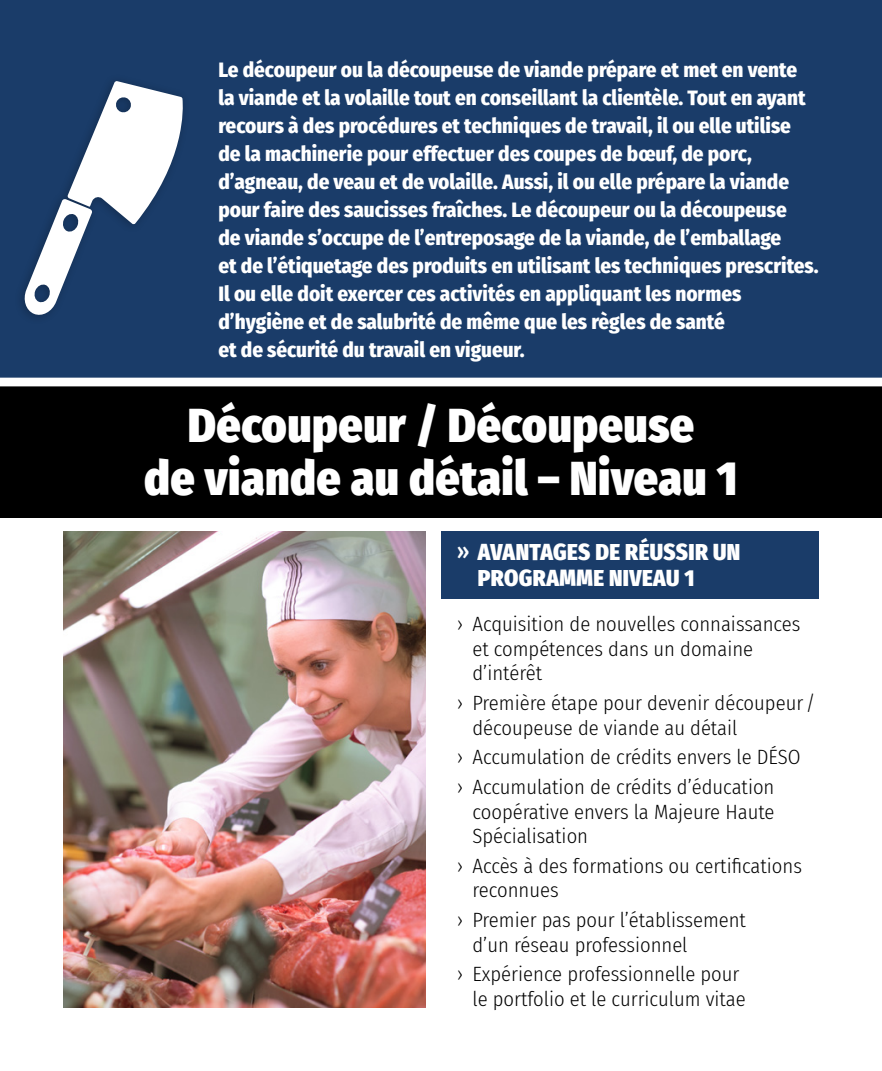
<style>
.page{position:relative;width:882px;height:1071px;background:#fff}
.page>*{position:absolute;margin:0;border:0;box-sizing:border-box;transform-origin:0 0}
.Moyen_titre{font:900 47.25px/52.5px "Fira Sans Condensed";letter-spacing:.01em;color:#fff;text-align:center}
.Sous_titre_maj_copy{font:900 22.75px/26.2px "Fira Sans Condensed";letter-spacing:.02em;color:#fff}
.Intro_A{font:800 21px/28px "Fira Sans Condensed";color:#fff}
.t1{font:300 20.65px/24.5px "Fira Sans Condensed";color:#000}
.s1{font-weight:500}
</style>
<div class="page">
<div style="left:0;top:0;width:882px;height:386px;background:#1a3c69"></div>
<div style="left:0;top:386px;width:882px;height:132px;background:#000"></div>
<div style="left:441px;top:531px;width:378px;height:68px;background:#1a3c69"></div>
<div style="left:0;top:378px;width:882px;height:8px;background:#fff"></div>
<img style="left:63px;top:531px;width:362px;height:477px">
<svg style="left:22px;top:81px;width:161px;height:236px"></svg>
<p class="Intro_A" style="left:218px;top:54px;width:602px">Le découpeur ou la découpeuse de viande prépare et met en vente<br>la viande et la volaille tout en conseillant la clientèle. Tout en ayant recours à des procédures et techniques de travail, il ou elle utilise<br>de la machinerie pour effectuer des coupes de bœuf, de porc, d’agneau, de veau et de volaille. Aussi, il ou elle prépare la viande pour faire des saucisses fraîches. Le découpeur ou la découpeuse<br>de viande s’occupe de l’entreposage de la viande, de l’emballage<br>et de l’étiquetage des produits en utilisant les techniques prescrites.<br>Il ou elle doit exercer ces activités en appliquant les normes d’hygiène et de salubrité de même que les règles de santé<br>et de sécurité du travail en vigueur.</p>
<h2 class="Moyen_titre" style="left:144px;top:395px;width:595px">Découpeur / Découpeuse<br>de viande au détail – Niveau 1</h2>
<h3 class="Sous_titre_maj_copy" style="left:478px;top:536px;width:264px;text-indent:-21px"><span class="s1">»</span> AVANTAGES DE RÉUSSIR UN<br>PROGRAMME NIVEAU 1</h3>
<p class="t1" style="left:473px;top:612px;width:329px;text-indent:-16px">› Acquisition de nouvelles connaissances et compétences dans un domaine d’intérêt</p>
<p class="t1" style="left:472px;top:691px;width:345px;text-indent:-16px">› Première étape pour devenir découpeur / découpeuse de viande au détail</p>
<p class="t1" style="left:457px;top:745px;width:345px">› Accumulation de crédits envers le DÉSO</p>
<p class="t1" style="left:473px;top:775px;width:304px;text-align:justify;text-indent:-16px">› Accumulation de crédits d’éducation coopérative envers la Majeure Haute Spécialisation</p>
<p class="t1" style="left:473px;top:853px;width:331px;text-indent:-16px">› Accès à des formations ou certifications reconnues</p>
<p class="t1" style="left:473px;top:908px;width:275px;text-indent:-16px">› Premier pas pour l’établissement d’un réseau professionnel</p>
<p class="t1" style="left:457px;top:962px;width:291px;text-align:right">› Expérience professionnelle pour le portfolio et le curriculum vitae</p>
</div>
